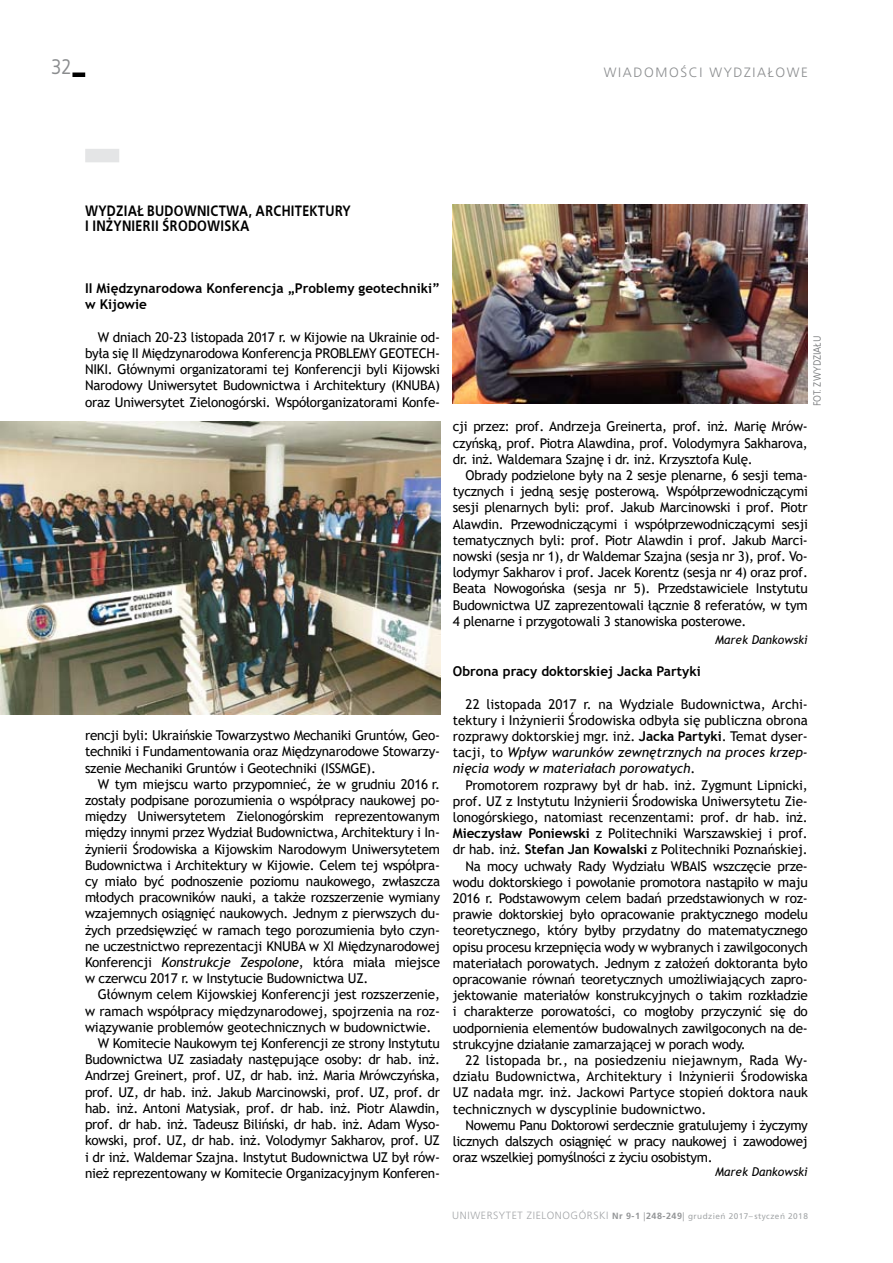
<style>
.page{position:relative;width:893px;height:1263px;background:#fff}
.page>*{position:absolute;margin:0;border:0;box-sizing:border-box;transform-origin:0 0}
.t1{font:21px "EFN Bureau OT";color:#8a8c8e}
.t2{font:700 15px/15px "EFN Bureau OT";letter-spacing:.01em;color:#000}
.t3{font:13.5px/16.2px "Trebuchet MS";letter-spacing:-.02em;color:#000;text-align:justify}
.t4{font:13.5px "Trebuchet MS";color:#000}
.t5{font:700 13.5px/16.2px "Trebuchet MS";color:#000}
.t6{font:300 13.5px "Frutiger LT Pro";color:#8a8c8e}
.t7{font:italic 12px "Trebuchet MS";color:#000}
.t8{font:300 10.5px "Frutiger LT Pro";letter-spacing:.055em;color:#a3a5a8}
.t9{font:10.5px "EFN Bureau OT";color:#797b7d}
.s1{font-style:italic}
.s2{font-weight:700}
.s3{font-weight:700;font-size:9px;color:#939597}
.s4{font-size:9px;color:#939597}
.s5{font-weight:400;font-size:8.25px;color:#a4a7a9}
</style>
<div class="page">
<div style="left:72px;top:72px;width:13px;height:5px;background:#000"></div>
<div style="left:85px;top:149px;width:34px;height:13px;background:#e4e5e6"></div>
<img style="left:453px;top:204px;width:355px;height:200px">
<img style="left:1px;top:421px;width:440px;height:293px">
<h1 class="t1" style="left:52px;top:55px;width:21px">32</h1>
<p class="t6" style="left:604px;top:65px;width:11px">WIADOMOŚCIWYDZIAŁOWE</p>
<p class="t2" style="left:85px;top:203px;width:267px">WYDZIAŁ BUDOWNICTWA, ARCHITEKTURY<br>I INŻYNIERII ŚRODOWISKA</p>
<p class="t5" style="left:85px;top:280px;width:357px">II Międzynarodowa Konferencja „Problemy geotechniki” w Kijowie</p>
<p class="t3" style="left:85px;top:329px;width:357px;text-indent:13px">W dniach 20-23 listopada 2017 r. w Kijowie na Ukrainie od&shy;była się II Międzynarodowa Konferencja PROBLEMY GEOTECH-NIKI. Głównymi organizatorami tej Konferencji byli Kijowski Narodowy Uniwersytet Budownictwa i Architektury (KNUBA) oraz Uniwersytet Zielonogórski. Współorganizatorami Konfe-</p>
<p class="t3" style="left:85px;top:727px;width:356px">rencji byli: Ukraińskie Towarzystwo Mechaniki Gruntów, Geo&shy;techniki i Fundamentowania oraz Międzynarodowe Stowarzy&shy;szenie Mechaniki Gruntów i Geotechniki (ISSMGE).</p>
<p class="t3" style="left:85px;top:776px;width:357px;text-indent:13px">W tym miejscu warto przypomnieć, że w grudniu 2016 r. zostały podpisane porozumienia o współpracy naukowej po&shy;między Uniwersytetem Zielonogórskim reprezentowanym między innymi przez Wydział Budownictwa, Architektury i In&shy;żynierii Środowiska a Kijowskim Narodowym Uniwersytetem Budownictwa i Architektury w Kijowie. Celem tej współpra&shy;cy miało być podnoszenie poziomu naukowego, zwłaszcza młodych pracowników nauki, a także rozszerzenie wymiany wzajemnych osiągnięć naukowych. Jednym z pierwszych du&shy;żych przedsięwzięć w ramach tego porozumienia było czyn&shy;ne uczestnictwo reprezentacji KNUBA w XI Międzynarodowej Konferencji <span class="s1">Konstrukcje Zespolone</span>, która miała miejsce w czerwcu 2017 r. w Instytucie Budownictwa UZ.</p>
<p class="t3" style="left:98px;top:986px;width:344px">Głównym celem Kijowskiej Konferencji jest rozszerzenie,</p>
<p class="t3" style="left:85px;top:1003px;width:357px">w ramach współpracy międzynarodowej, spojrzenia na roz-</p>
<p class="t3" style="left:85px;top:1019px;width:348px">wiązywanie problemów geotechnicznych w budownictwie.</p>
<p class="t3" style="left:98px;top:1035px;width:344px">W Komitecie Naukowym tej Konferencji ze strony Instytutu</p>
<p class="t3" style="left:85px;top:1051px;width:356px">Budownictwa UZ zasiadały następujące osoby: dr hab. inż.</p>
<p class="t3" style="left:85px;top:1067px;width:356px">Andrzej Greinert, prof. UZ, dr hab. inż. Maria Mrówczyńska,</p>
<p class="t3" style="left:85px;top:1084px;width:357px">prof. UZ, dr hab. inż. Jakub Marcinowski, prof. UZ, prof. dr</p>
<p class="t3" style="left:85px;top:1100px;width:356px">hab. inż. Antoni Matysiak, prof. dr hab. inż. Piotr Alawdin,</p>
<p class="t3" style="left:85px;top:1116px;width:357px">prof. dr hab. inż. Tadeusz Biliński, dr hab. inż. Adam Wyso-</p>
<p class="t3" style="left:85px;top:1132px;width:357px">kowski, prof. UZ, dr hab. inż. Volodymyr Sakharov, prof. UZ</p>
<p class="t3" style="left:85px;top:1148px;width:356px">i dr inż. Waldemar Szajna. Instytut Budownictwa UZ był rów-</p>
<p class="t3" style="left:85px;top:1165px;width:356px">nież reprezentowany w Komitecie Organizacyjnym Konferen-</p>
<p class="t9" style="left:811px;top:406px;width:71px;rotate:-90deg">fot. z wydziału</p>
<p class="t3" style="left:453px;top:418px;width:357px">cji przez: prof. Andrzeja Greinerta, prof. inż. Marię Mrów&shy;czyńską, prof. Piotra Alawdina, prof. Volodymyra Sakharova, dr. inż. Waldemara Szajnę i dr. inż. Krzysztofa Kulę.</p>
<p class="t3" style="left:453px;top:467px;width:357px;text-indent:13px">Obrady podzielone były na 2 sesje plenarne, 6 sesji tema&shy;tycznych i jedną sesję posterową. Współprzewodniczącymi sesji plenarnych byli: prof. Jakub Marcinowski i prof. Piotr Alawdin. Przewodniczącymi i współprzewodniczącymi sesji tematycznych byli: prof. Piotr Alawdin i prof. Jakub Marci&shy;nowski (sesja nr 1), dr Waldemar Szajna (sesja nr 3), prof. Vo&shy;lodymyr Sakharov i prof. Jacek Korentz (sesja nr 4) oraz prof.<br>Beata Nowogońska (sesja nr 5). Przedstawiciele Instytutu Budownictwa UZ zaprezentowali łącznie 8 referatów, w tym 4 plenarne i przygotowali 3 stanowiska posterowe.</p>
<p class="t7" style="left:715px;top:632px;width:94px">Marek Dankowski</p>
<p class="t5" style="left:453px;top:663px;width:249px">Obrona pracy doktorskiej Jacka Partyki</p>
<p class="t3" style="left:453px;top:695px;width:357px;text-indent:13px">22 listopada 2017 r. na Wydziale Budownictwa, Archi&shy;tektury i Inżynierii Środowiska odbyła się publiczna obrona rozprawy doktorskiej mgr. inż. <span class="s2">Jacka Partyki</span>. Temat dyser&shy;tacji, to <span class="s1">Wpływ warunków zewnętrznych na proces krzep&shy;nięcia wody w materiałach porowatych</span>.</p>
<p class="t3" style="left:466px;top:776px;width:344px">Promotorem rozprawy był dr hab. inż. Zygmunt Lipnicki,</p>
<p class="t3" style="left:453px;top:793px;width:356px">prof. UZ z Instytutu Inżynierii Środowiska Uniwersytetu Zie-</p>
<p class="t3" style="left:453px;top:809px;width:356px">lonogórskiego, natomiast recenzentami: prof. dr hab. inż.</p>
<p class="t3" style="left:453px;top:825px;width:357px"><span class="s2">Mieczysław Poniewski</span> z Politechniki Warszawskiej i prof.</p>
<p class="t3" style="left:453px;top:841px;width:356px">dr hab. inż. <span class="s2">Stefan Jan Kowalski</span> z Politechniki Poznańskiej.</p>
<p class="t3" style="left:466px;top:857px;width:344px">Na mocy uchwały Rady Wydziału WBAIS wszczęcie prze-</p>
<p class="t3" style="left:453px;top:874px;width:357px">wodu doktorskiego i powołanie promotora nastąpiło w maju</p>
<p class="t3" style="left:453px;top:890px;width:356px">2016 r. Podstawowym celem badań przedstawionych w roz-</p>
<p class="t3" style="left:453px;top:906px;width:356px">prawie doktorskiej było opracowanie praktycznego modelu</p>
<p class="t3" style="left:453px;top:922px;width:356px">teoretycznego, który byłby przydatny do matematycznego</p>
<p class="t3" style="left:453px;top:938px;width:356px">opisu procesu krzepnięcia wody w wybranych i zawilgoconych</p>
<p class="t3" style="left:453px;top:955px;width:356px">materiałach porowatych. Jednym z założeń doktoranta było</p>
<p class="t3" style="left:453px;top:971px;width:356px">opracowanie równań teoretycznych umożliwiających zapro-</p>
<p class="t3" style="left:453px;top:987px;width:356px">jektowanie materiałów konstrukcyjnych o takim rozkładzie</p>
<p class="t3" style="left:453px;top:1003px;width:356px">i charakterze porowatości, co mogłoby przyczynić się do</p>
<p class="t3" style="left:453px;top:1019px;width:356px">uodpornienia elementów budowalnych zawilgoconych na de-</p>
<p class="t3" style="left:453px;top:1036px;width:295px">strukcyjne działanie zamarzającej w porach wody.</p>
<p class="t4" style="left:466px;top:1052px;width:344px">22 listopada br., na posiedzeniu niejawnym, Rada Wy-</p>
<p class="t4" style="left:453px;top:1068px;width:357px">działu Budownictwa, Architektury i Inżynierii Środowiska</p>
<p class="t4" style="left:453px;top:1084px;width:357px">UZ nadała mgr. inż. Jackowi Partyce stopień doktora nauk</p>
<p class="t4" style="left:453px;top:1100px;width:255px">technicznych w dyscyplinie budownictwo.</p>
<p class="t3" style="left:466px;top:1117px;width:344px">Nowemu Panu Doktorowi serdecznie gratulujemy i życzymy</p>
<p class="t3" style="left:453px;top:1133px;width:356px">licznych dalszych osiągnięć w pracy naukowej i zawodowej</p>
<p class="t3" style="left:453px;top:1149px;width:261px">oraz wszelkiej pomyślności z życiu osobistym.</p>
<p class="t7" style="left:715px;top:1164px;width:94px">Marek Dankowski</p>
<p class="t8" style="left:452px;top:1209px;width:357px">UNIWERSYTET ZIELONOGÓRSKI <span class="s3">Nr 9-1</span> <span class="s4">|</span><span class="s3">248-249</span><span class="s4">|</span> <span class="s5">grudzień 2017–styczeń 2018</span></p>
</div>
